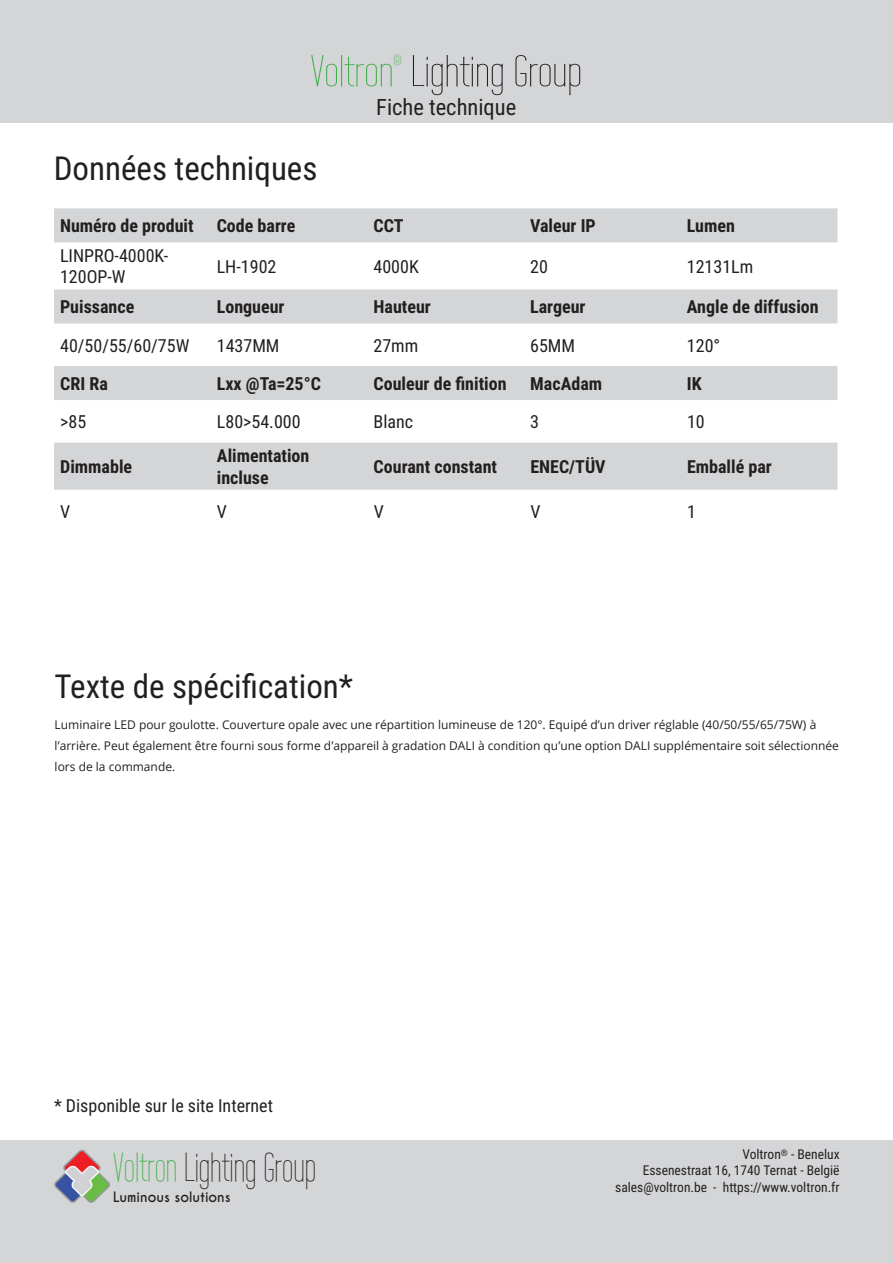
<style>
.page{position:relative;width:893px;height:1263px;background:#fff}
.page>*{position:absolute;margin:0;border:0;box-sizing:border-box;transform-origin:0 0}
.t1{font:43.5px "Wire One";color:#231f20;scale:1.2 1}
.t2{font:40.5px "Wire One";color:#231f20}
.t3{font:33px "Roboto Condensed";color:#231f20}
.t4{font:22.5px "Roboto Condensed";color:#231f20}
.t5{font:700 18px/21.6px "Roboto Condensed";color:#231f20}
.t6{font:18px/21.6px "Roboto Condensed";color:#231f20}
.t7{font:15px "Wire One";color:#40ae49;scale:1.2 1}
.t8{font:13.5px/16.5px "Roboto Condensed";color:#231f20;text-align:right}
.t9{font:700 13.5px "Caviar Dreams";color:#231f20}
.t10{font:12px/21px "Open Sans";color:#231f20}
.s1{color:#40ae49}
</style>
<div class="page">
<div style="left:0;top:1141px;width:893px;height:122px;background:#d4d5d7"></div>
<img style="left:55px;top:1150px;width:54px;height:53px">
<div style="left:0;top:0;width:893px;height:122px;background:#d4d5d7"></div>
<div style="left:54px;top:208px;width:783px;height:34px;background:#d4d5d7"></div>
<svg style="left:54px;top:289px;width:783px;height:201px;fill:#d4d5d7"></svg>
<p class="t7" style="left:394px;top:52px;width:8px">®</p>
<h3 class="t4" style="left:376px;top:91px;width:142px">Fiche technique</h3>
<h1 class="t1" style="left:311px;top:47px;width:228px"><span class="s1">Voltron</span> Lighting Group</h1>
<h3 class="t3" style="left:54px;top:145px;width:265px">Données techniques</h3>
<h3 class="t5" style="left:60px;top:214px;width:135px">Numéro de produit</h3>
<h3 class="t5" style="left:217px;top:214px;width:80px">Code barre</h3>
<h3 class="t5" style="left:373px;top:214px;width:32px">CCT</h3>
<h3 class="t5" style="left:530px;top:214px;width:67px">Valeur IP</h3>
<h3 class="t5" style="left:687px;top:214px;width:50px">Lumen</h3>
<h3 class="t6" style="left:60px;top:244px;width:110px">LINPRO-4000K-<br>120OP-W</h3>
<h3 class="t6" style="left:217px;top:255px;width:61px">LH-1902</h3>
<h3 class="t6" style="left:373px;top:255px;width:47px">4000K</h3>
<h3 class="t6" style="left:530px;top:255px;width:19px">20</h3>
<h3 class="t6" style="left:687px;top:255px;width:68px">12131Lm</h3>
<h3 class="t5" style="left:60px;top:295px;width:76px">Puissance</h3>
<h3 class="t5" style="left:217px;top:295px;width:69px">Longueur</h3>
<h3 class="t5" style="left:373px;top:295px;width:59px">Hauteur</h3>
<h3 class="t5" style="left:530px;top:295px;width:57px">Largeur</h3>
<h3 class="t5" style="left:687px;top:295px;width:133px">Angle de diffusion</h3>
<h3 class="t6" style="left:60px;top:334px;width:131px">40/50/55/60/75W</h3>
<h3 class="t6" style="left:217px;top:334px;width:64px">1437MM</h3>
<h3 class="t6" style="left:373px;top:334px;width:46px">27mm</h3>
<h3 class="t6" style="left:530px;top:334px;width:46px">65MM</h3>
<h3 class="t6" style="left:687px;top:334px;width:35px">120°</h3>
<h3 class="t5" style="left:60px;top:372px;width:49px">CRI Ra</h3>
<h3 class="t5" style="left:217px;top:372px;width:106px">Lxx @Ta=25°C</h3>
<h3 class="t5" style="left:374px;top:372px;width:135px">Couleur de finition</h3>
<h3 class="t5" style="left:530px;top:372px;width:73px">MacAdam</h3>
<h3 class="t5" style="left:687px;top:372px;width:16px">IK</h3>
<h3 class="t6" style="left:60px;top:410px;width:28px">&gt;85</h3>
<h3 class="t6" style="left:217px;top:410px;width:85px">L80&gt;54.000</h3>
<h3 class="t6" style="left:374px;top:410px;width:41px">Blanc</h3>
<h3 class="t6" style="left:530px;top:410px;width:10px">3</h3>
<h3 class="t6" style="left:687px;top:410px;width:19px">10</h3>
<h3 class="t5" style="left:60px;top:455px;width:73px">Dimmable</h3>
<h3 class="t5" style="left:217px;top:444px;width:94px">Alimentation incluse</h3>
<h3 class="t5" style="left:374px;top:455px;width:125px">Courant constant</h3>
<h3 class="t5" style="left:530px;top:455px;width:77px">ENEC/TÜV</h3>
<h3 class="t5" style="left:687px;top:455px;width:86px">Emballé par</h3>
<h3 class="t6" style="left:60px;top:500px;width:12px">V</h3>
<h3 class="t6" style="left:217px;top:500px;width:12px">V</h3>
<h3 class="t6" style="left:374px;top:500px;width:12px">V</h3>
<h3 class="t6" style="left:530px;top:500px;width:12px">V</h3>
<h3 class="t6" style="left:687px;top:500px;width:10px">1</h3>
<h3 class="t3" style="left:55px;top:663px;width:300px">Texte de spécification*</h3>
<p class="t10" style="left:55px;top:714px;width:786px">Luminaire LED pour goulotte. Couverture opale avec une répartition lumineuse de 120°. Equipé d’un driver réglable (40/50/55/65/75W) à l’arrière. Peut également être fourni sous forme d’appareil à gradation DALI à condition qu’une option DALI supplémentaire soit sélectionnée lors de la commande.</p>
<h3 class="t6" style="left:54px;top:1094px;width:220px">* Disponible sur le site Internet</h3>
<h2 class="t2" style="left:113px;top:1145px;width:204px"><span class="s1">Voltron</span> Lighting Group</h2>
<p class="t9" style="left:113px;top:1189px;width:119px">Luminous solutions</p>
<p class="t8" style="left:615px;top:1145px;width:226px">Voltron<sup>®</sup> - Benelux<br>Essenestraat 16, 1740 Ternat - België sales@voltron.be - https://www.voltron.fr</p>
</div>
